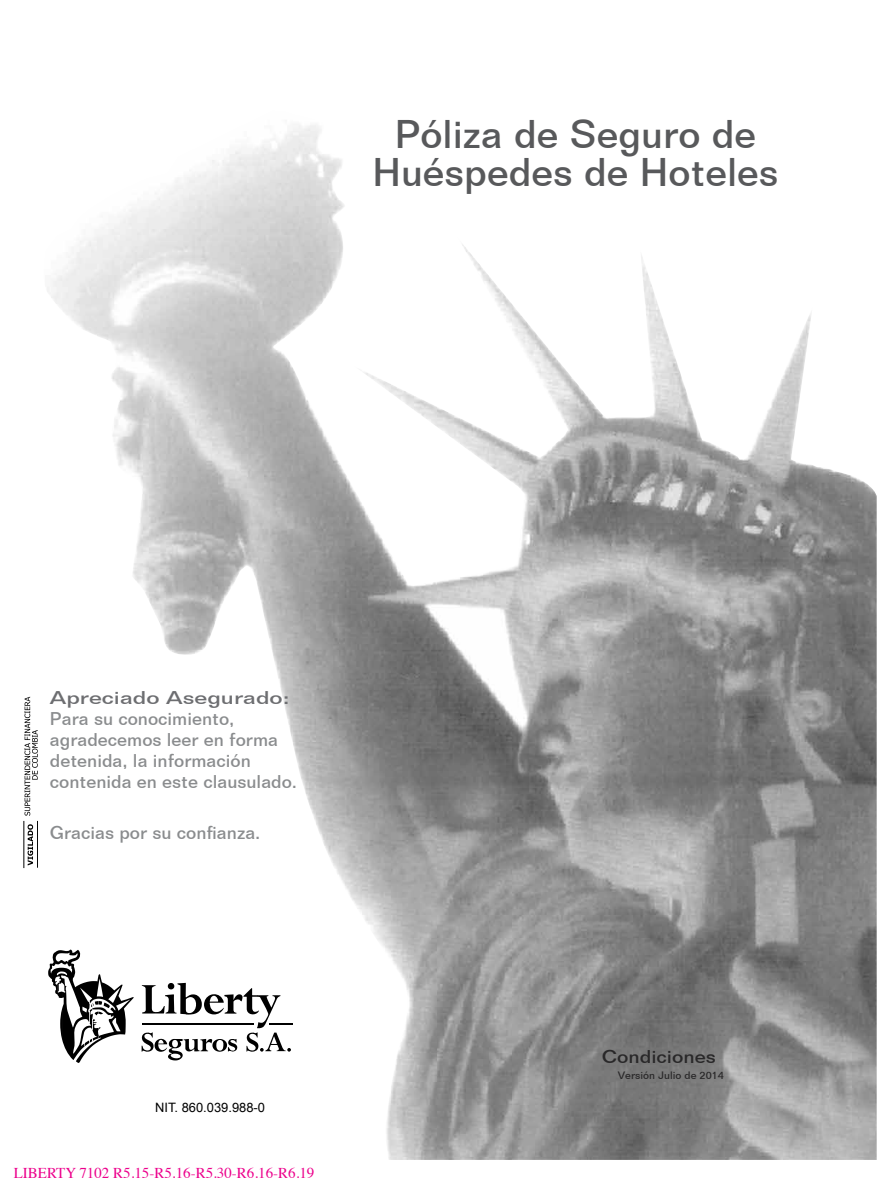
<style>
.page{position:relative;width:893px;height:1191px;background:#fff}
.page>*{position:absolute;margin:0;border:0;box-sizing:border-box;transform-origin:0 0}
.t1{font:500 39px/37.5px "Folio BT";color:#58595b;text-align:center}
.t2{font:500 18px/21px "Folio BT";color:#8a8c8e}
.t3{font:500 18px "Folio BT";color:#6d6e71;scale:1.29 1}
.t4{font:500 18px "Folio BT";color:#292829;scale:1.11 1}
.t5{font:15px "Times";color:#ec008c}
.t6{font:12.9px "Arial";color:#000}
.t7{font:500 10.5px "Folio BT";color:#292829}
</style>
<div class="page">
<img style="left:47px;top:125px;width:830px;height:1034px">
<svg style="left:28px;top:824px;width:5px;height:41px"></svg>
<hr style="left:24px;top:821px;width:1px;height:47px;background:#000">
<hr style="left:37px;top:821px;width:1px;height:46px;background:#000">
<svg style="left:25px;top:696px;width:13px;height:119px"></svg>
<svg style="left:48px;top:949px;width:86px;height:114px"></svg>
<hr style="left:270px;top:1022px;width:23px;height:2px;background:#000">
<svg style="left:142px;top:982px;width:149px;height:78px"></svg>
<h1 class="t1" style="left:372px;top:115px;width:408px">Póliza de Seguro de<br>Huéspedes de Hoteles</h1>
<p class="t3" style="left:50px;top:687px;width:187px">Apreciado Asegurado:</p>
<p class="t2" style="left:50px;top:708px;width:249px">Para su conocimiento, agradecemos leer en forma detenida, la información contenida en este clausulado.</p>
<p class="t2" style="left:50px;top:822px;width:212px">Gracias por su confianza.</p>
<p class="t6" style="left:155px;top:1099px;width:111px">NIT. 860.039.988-0</p>
<p class="t5" style="left:14px;top:1158px;width:302px">LIBERTY 7102 R5.15-R5.16-R5.30-R6.16-R6.19</p>
<p class="t4" style="left:602px;top:1045px;width:104px">Condiciones</p>
<p class="t7" style="left:618px;top:1068px;width:108px">Versión Julio de 2014</p>
</div>
